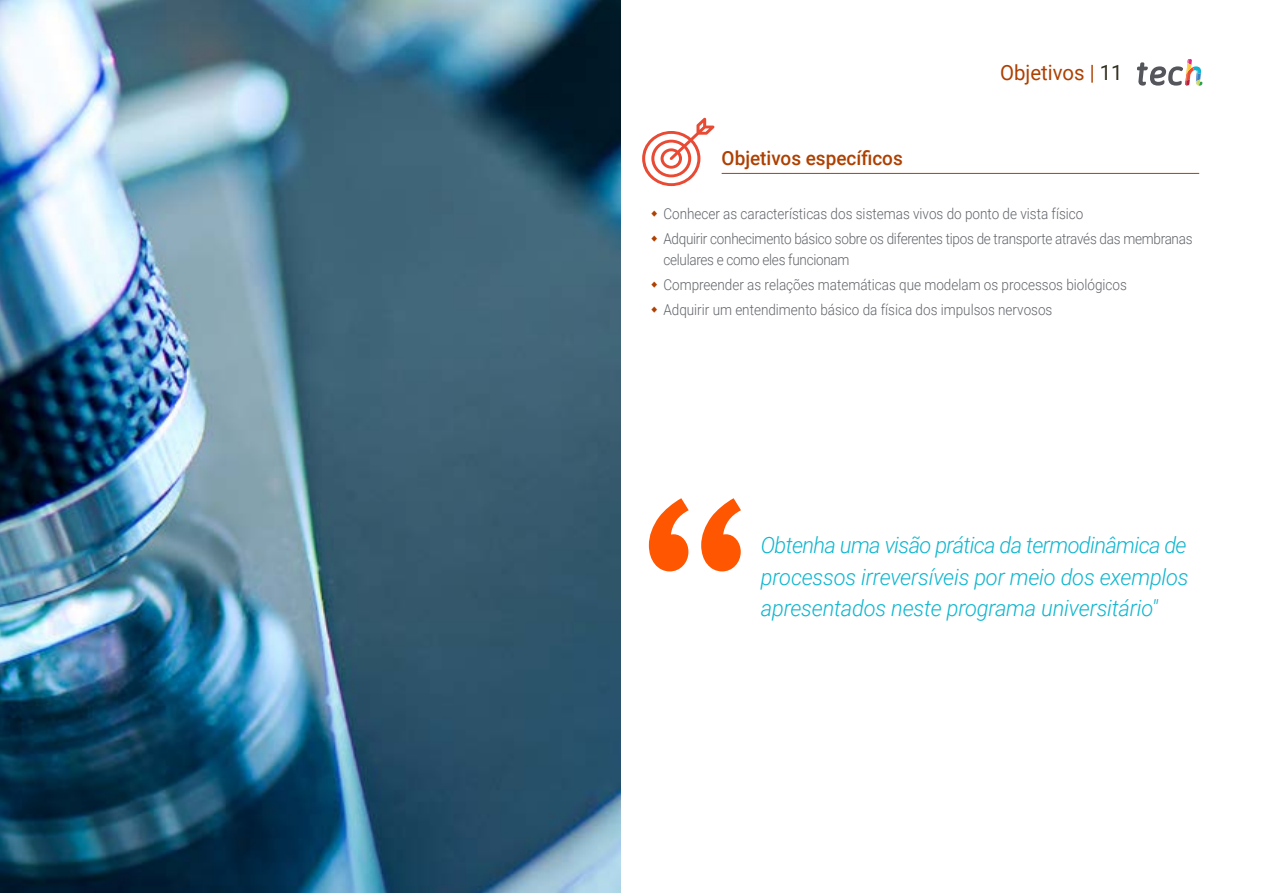
<style>
.page{position:relative;width:1263px;height:893px;background:#fff}
.page>*{position:absolute;margin:0;border:0;box-sizing:border-box;transform-origin:0 0}
.t1{font:italic 300 22.5px/31.5px "Roboto";letter-spacing:-.01em;color:#0fb6cf;text-align:justify}
.t2{font:21px "Roboto";color:#ae4000}
.t3{font:500 19.5px "Roboto";color:#ae4000}
.t4{font:300 15px/25.2px "Roboto";color:#61646a;scale:.9 1}
.t5{font:300 15px/25.2px "Roboto";letter-spacing:-.02em;color:#61646a;scale:.9 1}
.s1{color:#312e20}
</style>
<div class="page">
<hr style="left:722px;top:173px;width:477px;height:1px;background:#ae4000">
<svg style="left:642px;top:118px;width:72px;height:68px"></svg>
<img style="left:0;top:0;width:621px;height:893px">
<svg style="left:1137px;top:59px;width:65px;height:27px"></svg>
<svg style="left:649px;top:498px;width:92px;height:73px"></svg>
<h2 class="t2" style="left:1000px;top:57px;width:124px">Objetivos | <span class="s1">11</span></h2>
<h3 class="t3" style="left:722px;top:144px;width:183px">Objetivos específicos</h3>
<p class="t5" style="left:663px;top:200px;width:589px">Conhecer as características dos sistemas vivos do ponto de vista físico<br>Adquirir conhecimento básico sobre os diferentes tipos de transporte através das membranas</p>
<p class="t4" style="left:663px;top:246px;width:516px">celulares e como eles funcionam<br>Compreender as relações matemáticas que modelam os processos biológicos<br>Adquirir um entendimento básico da física dos impulsos nervosos</p>
<h1 class="t1" style="left:761px;top:529px;width:429px">Obtenha uma visão prática da termodinâmica de processos irreversíveis por meio dos exemplos apresentados neste programa universitário"</h1>
</div>
